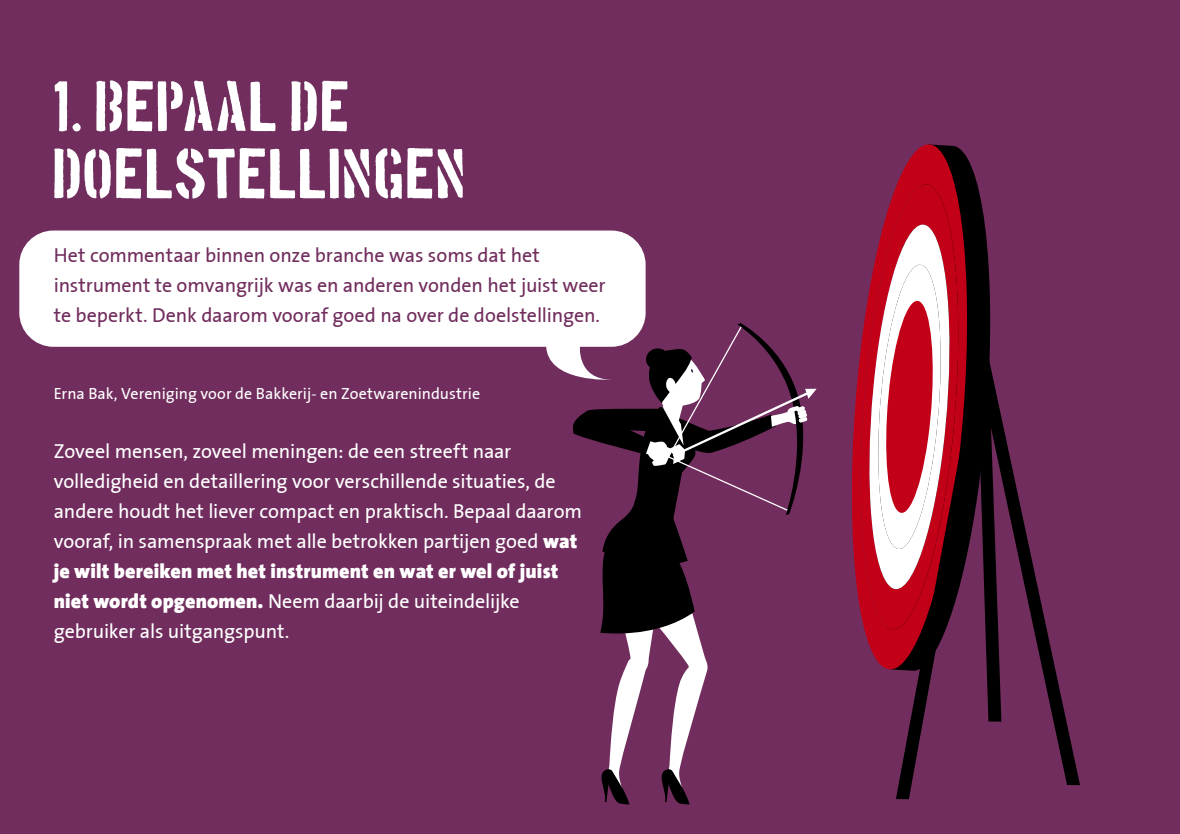
<style>
.page{position:relative;width:1180px;height:834px;background:#fff}
.page>*{position:absolute;margin:0;border:0;box-sizing:border-box;transform-origin:0 0}
.t1{font:56px/67.2px "Boston Traffic";letter-spacing:-.015em;color:#fff}
.t2{font:20px/30px "The Sans Plain";letter-spacing:-.005em;color:#fff}
.t3{font:20px/30px "The Sans Plain";letter-spacing:-.005em;color:#712d5d}
.t4{font:900 20px "The Sans B9";letter-spacing:.01em;color:#fff}
.t5{font:16px "The Sans Plain";color:#fff}
.s1{font-family:"The Sans B9";font-weight:900}
</style>
<div class="page">
<div style="left:0;top:0;width:1179px;height:834px;background:#712d5d"></div>
<svg style="left:974px;top:174px;width:17px;height:183px;fill:#000"></svg>
<svg style="left:852px;top:144px;width:122px;height:526px"></svg>
<svg style="left:864px;top:203px;width:90px;height:408px;background:#d47281"></svg>
<svg style="left:1001px;top:416px;width:78px;height:369px"></svg>
<svg style="left:895px;top:357px;width:81px;height:442px"></svg>
<svg style="left:976px;top:357px;width:25px;height:365px"></svg>
<svg style="left:546px;top:323px;width:270px;height:482px"></svg>
<div style="left:19px;top:231px;width:626px;height:116px;background:#fff;border-radius:34px"></div>
<h1 class="t1" style="left:54px;top:75px;width:417px">1. BEPAAL DE<br>DOELSTELLINGEN</h1>
<p class="t3" style="left:54px;top:240px;width:553px">Het commentaar binnen onze branche was soms dat het instrument te omvangrijk was en anderen vonden het juist weer te beperkt. Denk daarom vooraf goed na over de doelstellingen.</p>
<p class="t5" style="left:54px;top:380px;width:428px">Erna Bak, Vereniging voor de Bakkerij- en Zoetwarenindustrie</p>
<p class="t2" style="left:54px;top:435px;width:529px">Zoveel mensen, zoveel meningen: de een streeft naar volledigheid en detaillering voor verschillende situaties, de andere houdt het liever compact en praktisch. Bepaal daarom vooraf, in samenspraak met alle betrokken partijen goed <span class="s1">wat</span></p>
<p class="t4" style="left:54px;top:560px;width:506px">je wilt bereiken met het instrument en wat er wel of juist</p>
<p class="t2" style="left:54px;top:585px;width:467px"><span class="s1">niet wordt opgenomen.</span> Neem daarbij de uiteindelijke gebruiker als uitgangspunt.</p>
</div>
